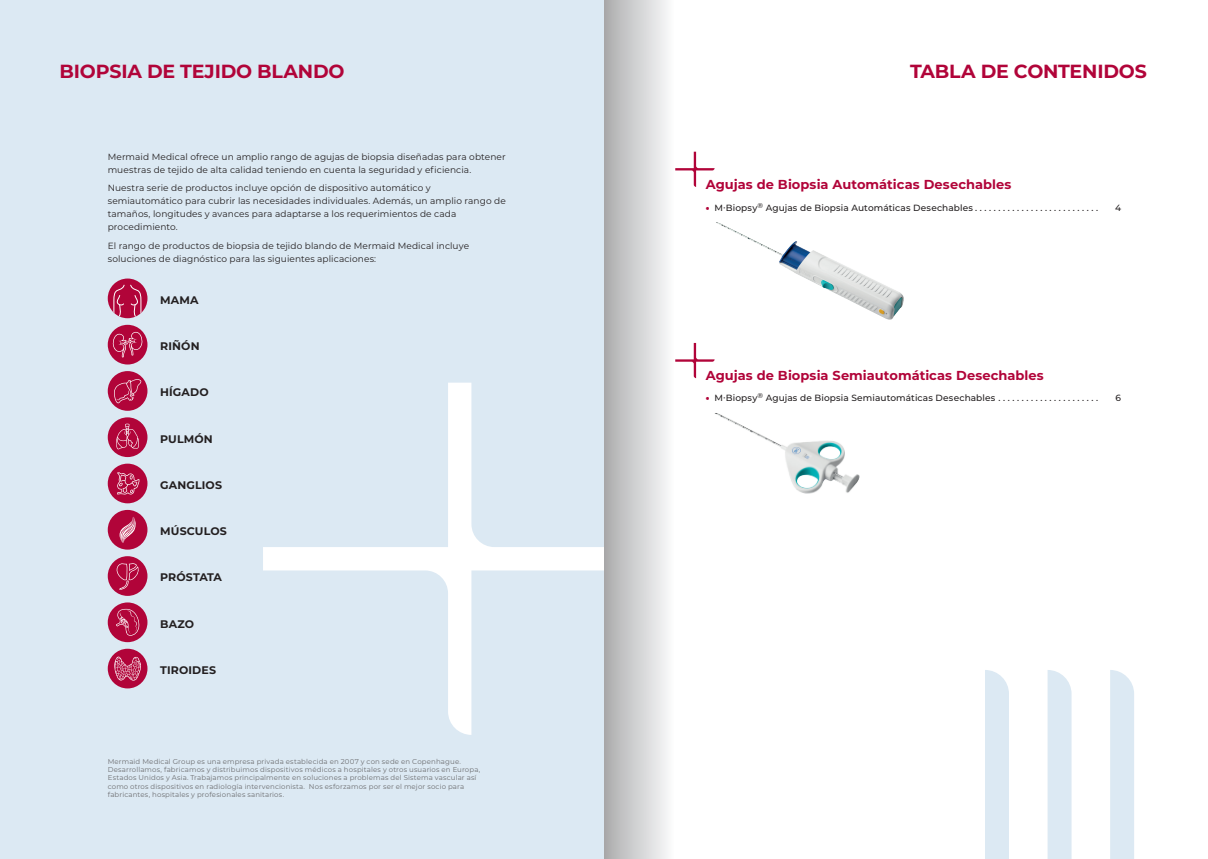
<style>
.page{position:relative;width:1208px;height:859px;background:#fff}
.page>*{position:absolute;margin:0;border:0;box-sizing:border-box;transform-origin:0 0}
.t1{font:700 19px "Montserrat";letter-spacing:-.01em;color:#b10439}
.t2{font:700 13px "Montserrat";letter-spacing:.005em;color:#b10439}
.t3{font:700 11px "Montserrat";letter-spacing:.015em;color:#231f20}
.t4{font:9px/13px "Montserrat";letter-spacing:.01em;color:#231f20}
.t5{font:500 9px "Montserrat";letter-spacing:.015em;color:#231f20}
.t6{font:7px/8.4px "Montserrat";letter-spacing:.02em;color:#6c6d70}
.s1{font-weight:900;color:#b10439}
</style>
<div class="page">
<div style="left:0;top:0;width:604px;height:859px;background:#dce9f3"></div>
<svg style="left:263px;top:383px;width:341px;height:352px"></svg>
<div style="left:1110px;top:670px;width:24px;height:189px;background:#dce9f3"></div>
<div style="left:1047px;top:670px;width:24px;height:189px;background:#dce9f3"></div>
<div style="left:985px;top:670px;width:24px;height:189px;background:#dce9f3"></div>
<div style="left:108px;top:279px;width:39px;height:39px;background:#b10439;border-radius:50%"></div>
<svg style="left:113px;top:284px;width:29px;height:34px"></svg>
<div style="left:108px;top:325px;width:39px;height:39px;background:#b10439;border-radius:50%"></div>
<svg style="left:113px;top:332px;width:29px;height:25px"></svg>
<div style="left:108px;top:371px;width:39px;height:40px;background:#b10439;border-radius:50%"></div>
<svg style="left:114px;top:379px;width:27px;height:25px"></svg>
<div style="left:108px;top:417px;width:39px;height:40px;background:#b10439;border-radius:50%"></div>
<svg style="left:116px;top:424px;width:23px;height:25px"></svg>
<div style="left:108px;top:464px;width:39px;height:39px;background:#b10439;border-radius:50%"></div>
<svg style="left:117px;top:472px;width:22px;height:23px"></svg>
<div style="left:108px;top:510px;width:39px;height:40px;background:#b10439;border-radius:50%"></div>
<svg style="left:120px;top:517px;width:16px;height:26px"></svg>
<div style="left:108px;top:556px;width:39px;height:40px;background:#b10439;border-radius:50%"></div>
<svg style="left:117px;top:563px;width:22px;height:27px"></svg>
<div style="left:108px;top:602px;width:39px;height:40px;background:#b10439;border-radius:50%"></div>
<svg style="left:116px;top:609px;width:23px;height:27px"></svg>
<div style="left:108px;top:649px;width:39px;height:39px;background:#b10439;border-radius:50%"></div>
<svg style="left:114px;top:657px;width:27px;height:23px"></svg>
<svg style="left:675px;top:152px;width:39px;height:34px"></svg>
<img style="left:694px;top:181px;width:210px;height:162px">
<img style="left:695px;top:378px;width:165px;height:116px">
<svg style="left:675px;top:343px;width:39px;height:35px"></svg>
<div style="left:604px;top:0;width:70px;height:859px;background:linear-gradient(to right,#ababad,#fbfbfc)"></div>
<h1 class="t1" style="left:60px;top:57px;width:287px">BIOPSIA DE TEJIDO BLANDO</h1>
<h1 class="t1" style="left:910px;top:57px;width:238px">TABLA DE CONTENIDOS</h1>
<p class="t4" style="left:108px;top:150px;width:399px">Mermaid Medical ofrece un amplio rango de agujas de biopsia diseñadas para obtener muestras de tejido de alta calidad teniendo en cuenta la seguridad y eficiencia.</p>
<p class="t4" style="left:108px;top:181px;width:400px">Nuestra serie de productos incluye opción de dispositivo automático y semiautomático para cubrir las necesidades individuales. Además, un amplio rango de tamaños, longitudes y avances para adaptarse a los requerimientos de cada procedimiento.</p>
<p class="t4" style="left:108px;top:239px;width:363px">El rango de productos de biopsia de tejido blando de Mermaid Medical incluye soluciones de diagnóstico para las siguientes aplicaciones:</p>
<p class="t3" style="left:160px;top:292px;width:40px">MAMA</p>
<p class="t3" style="left:160px;top:338px;width:41px">RIÑÓN</p>
<p class="t3" style="left:160px;top:384px;width:50px">HÍGADO</p>
<p class="t3" style="left:160px;top:431px;width:54px">PULMÓN</p>
<p class="t3" style="left:160px;top:477px;width:63px">GANGLIOS</p>
<p class="t3" style="left:160px;top:523px;width:68px">MÚSCULOS</p>
<p class="t3" style="left:160px;top:569px;width:63px">PRÓSTATA</p>
<p class="t3" style="left:160px;top:616px;width:36px">BAZO</p>
<p class="t3" style="left:160px;top:662px;width:57px">TIROIDES</p>
<p class="t6" style="left:108px;top:757px;width:374px">Mermaid Medical Group es una empresa privada establecida en 2007 y con sede en Copenhague.<br>Desarrollamos, fabricamos y distribuimos dispositivos médicos a hospitales y otros usuarios en Europa, Estados Unidos y Asia. Trabajamos principalmente en soluciones a problemas del Sistema vascular así como otros dispositivos en radiología intervencionista. Nos esforzamos por ser el mejor socio para fabricantes, hospitales y profesionales sanitarios.</p>
<h2 class="t2" style="left:706px;top:175px;width:307px">Agujas de Biopsia Automáticas Desechables</h2>
<p class="t5" style="left:706px;top:201px;width:394px"><span class="s1">•</span> M∙Biopsy<sup>®</sup> Agujas de Biopsia Automáticas Desechables . . . . . . . . . . . . . . . . . . . . . . . . . . .</p>
<p class="t5" style="left:1115px;top:201px;width:8px">4</p>
<h2 class="t2" style="left:706px;top:366px;width:339px">Agujas de Biopsia Semiautomáticas Desechables</h2>
<p class="t5" style="left:706px;top:392px;width:394px"><span class="s1">•</span> M∙Biopsy<sup>®</sup> Agujas de Biopsia Semiautomáticas Desechables . . . . . . . . . . . . . . . . . . . . . .</p>
<p class="t5" style="left:1115px;top:392px;width:7px">6</p>
</div>
